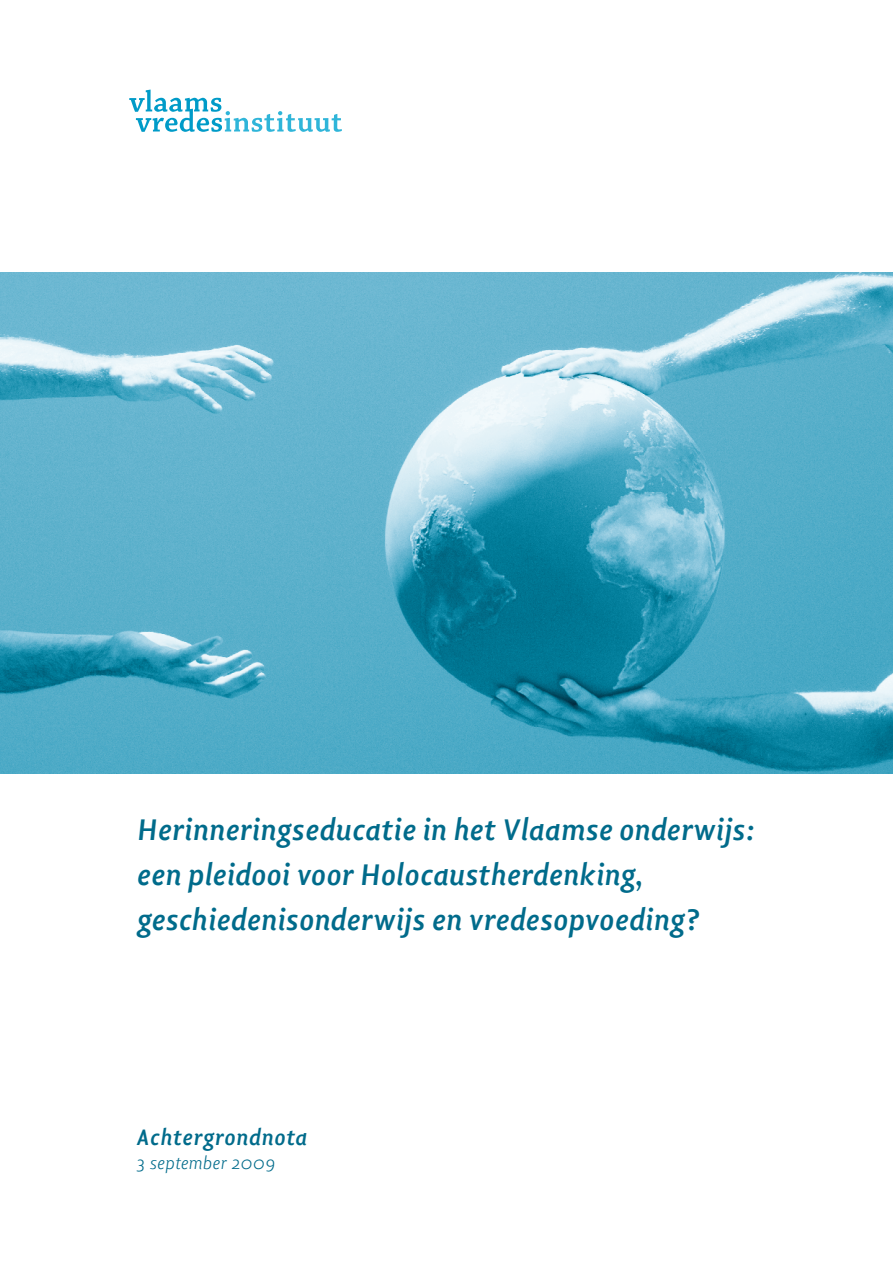
<style>
.page{position:relative;width:893px;height:1263px;background:#fff}
.page>*{position:absolute;margin:0;border:0;box-sizing:border-box;transform-origin:0 0}
.t1{font:italic 700 30px/45px "Lisboa OSF";color:#006b8b}
.t2{font:italic 700 22.5px "Lisboa OSF";letter-spacing:.015em;color:#006b8b}
.t3{font:italic 300 18px "Lisboa OSF";letter-spacing:.02em;color:#006b8b}
</style>
<div class="page">
<img style="left:0;top:272px;width:893px;height:502px">
<svg style="left:129px;top:90px;width:213px;height:42px"></svg>
<p class="t1" style="left:136px;top:807px;width:619px">Herinneringseducatie in het Vlaamse onderwijs: een pleidooi voor Holocaustherdenking, geschiedenisonderwijs en vredesopvoeding?</p>
<p class="t2" style="left:136px;top:1124px;width:172px">Achtergrondnota</p>
<p class="t3" style="left:136px;top:1153px;width:140px">3 september 2009</p>
</div>
